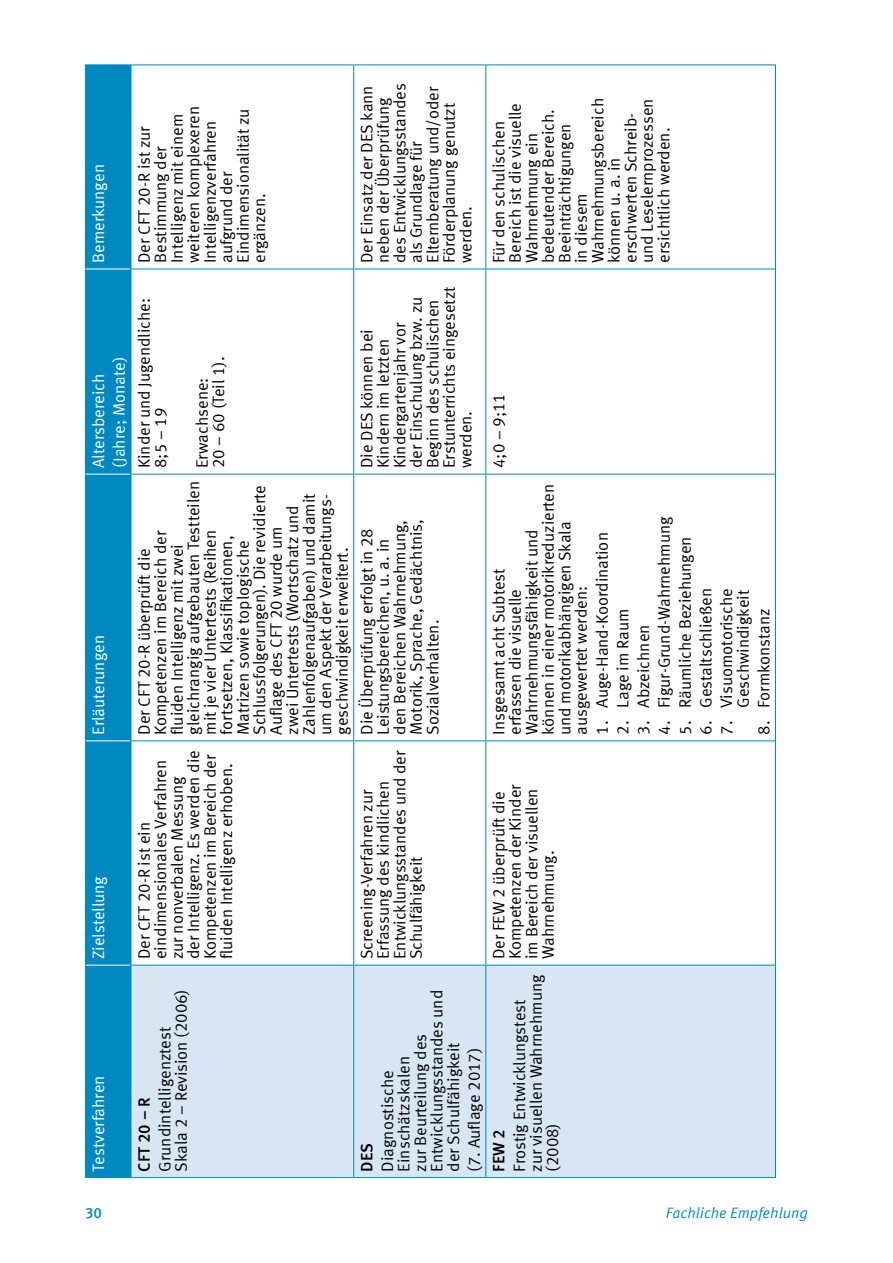
<style>
.page{position:relative;width:893px;height:1263px;background:#fff}
.page>*{position:absolute;margin:0;border:0;box-sizing:border-box;transform-origin:0 0}
.Tabellentext{font:16.5px/16.5px "Meta Offc Pro Norm";color:#000}
.Tabellentext-2{font:16.5px "Meta Offc Pro Norm";color:#fff}
.Tabellentext-3{font:500 16.5px "Meta Offc Pro";color:#000}
.t1{font:15px "Meta Offc Pro Norm Ita";color:#0089c1}
.t2{font:500 15px "Meta Offc Pro";color:#0089c1}
</style>
<div class="page">
<div style="left:86px;top:66px;width:44px;height:1111px;background:#0089c1"></div>
<div style="left:132px;top:966px;width:643px;height:211px;background:#d8e6f4"></div>
<hr style="left:131px;top:1177px;width:222px;height:1px;background:#0089c1">
<hr style="left:132px;top:965px;width:221px;height:1px;background:#0089c1">
<hr style="left:132px;top:740px;width:221px;height:1px;background:#0089c1">
<hr style="left:132px;top:474px;width:221px;height:1px;background:#0089c1">
<hr style="left:132px;top:269px;width:221px;height:1px;background:#0089c1">
<hr style="left:131px;top:65px;width:222px;height:1px;background:#0089c1">
<hr style="left:353px;top:965px;width:1px;height:213px;background:#0089c1">
<hr style="left:354px;top:1177px;width:131px;height:1px;background:#0089c1">
<hr style="left:353px;top:741px;width:1px;height:224px;background:#0089c1">
<hr style="left:354px;top:965px;width:131px;height:1px;background:#0089c1">
<hr style="left:353px;top:474px;width:1px;height:267px;background:#0089c1">
<hr style="left:354px;top:740px;width:131px;height:1px;background:#0089c1">
<hr style="left:353px;top:269px;width:1px;height:205px;background:#0089c1">
<hr style="left:354px;top:474px;width:131px;height:1px;background:#0089c1">
<hr style="left:353px;top:65px;width:1px;height:204px;background:#0089c1">
<hr style="left:354px;top:269px;width:131px;height:1px;background:#0089c1">
<hr style="left:354px;top:65px;width:131px;height:1px;background:#0089c1">
<hr style="left:485px;top:965px;width:1px;height:213px;background:#0089c1">
<hr style="left:486px;top:1177px;width:289px;height:1px;background:#0089c1">
<hr style="left:485px;top:741px;width:1px;height:224px;background:#0089c1">
<hr style="left:486px;top:965px;width:289px;height:1px;background:#0089c1">
<hr style="left:485px;top:474px;width:1px;height:267px;background:#0089c1">
<hr style="left:486px;top:740px;width:289px;height:1px;background:#0089c1">
<hr style="left:485px;top:269px;width:1px;height:205px;background:#0089c1">
<hr style="left:486px;top:474px;width:289px;height:1px;background:#0089c1">
<hr style="left:485px;top:65px;width:1px;height:204px;background:#0089c1">
<hr style="left:486px;top:269px;width:289px;height:1px;background:#0089c1">
<hr style="left:486px;top:65px;width:289px;height:1px;background:#0089c1">
<hr style="left:775px;top:965px;width:1px;height:213px;background:#0089c1">
<hr style="left:775px;top:741px;width:1px;height:224px;background:#0089c1">
<hr style="left:775px;top:474px;width:1px;height:267px;background:#0089c1">
<hr style="left:775px;top:269px;width:1px;height:205px;background:#0089c1">
<hr style="left:775px;top:65px;width:1px;height:204px;background:#0089c1">
<hr style="left:85px;top:965px;width:1px;height:213px;background:#0089c1">
<hr style="left:86px;top:1177px;width:45px;height:1px;background:#0089c1">
<hr style="left:85px;top:741px;width:1px;height:224px;background:#0089c1">
<hr style="left:85px;top:474px;width:1px;height:267px;background:#0089c1">
<hr style="left:85px;top:269px;width:1px;height:205px;background:#0089c1">
<hr style="left:85px;top:65px;width:1px;height:204px;background:#0089c1">
<hr style="left:86px;top:65px;width:45px;height:1px;background:#0089c1">
<hr style="left:130px;top:965px;width:2px;height:212px;background:#0089c1">
<hr style="left:130px;top:741px;width:2px;height:224px;background:#0089c1">
<hr style="left:130px;top:474px;width:2px;height:267px;background:#0089c1">
<hr style="left:130px;top:269px;width:2px;height:205px;background:#0089c1">
<hr style="left:130px;top:65px;width:2px;height:204px;background:#0089c1">
<hr style="left:86px;top:965px;width:44px;height:1px;background:#fff">
<hr style="left:86px;top:740px;width:44px;height:1px;background:#fff">
<hr style="left:86px;top:474px;width:44px;height:1px;background:#fff">
<hr style="left:86px;top:269px;width:44px;height:1px;background:#fff">
<p class="Tabellentext-2" style="left:86px;top:263px;width:100px;rotate:-90deg">Bemerkungen</p>
<p class="Tabellentext-2" style="left:107px;top:468px;width:113px;rotate:-90deg">(Jahre; Monate)</p>
<p class="Tabellentext-2" style="left:86px;top:468px;width:96px;rotate:-90deg">Altersbereich</p>
<p class="Tabellentext-2" style="left:86px;top:735px;width:101px;rotate:-90deg">Erläuterungen</p>
<p class="Tabellentext-2" style="left:86px;top:959px;width:84px;rotate:-90deg">Zielstellung</p>
<p class="Tabellentext-2" style="left:86px;top:1171px;width:98px;rotate:-90deg">Testverfahren</p>
<p class="Tabellentext" style="left:135px;top:263px;width:158px;rotate:-90deg">Der CFT 20-R ist zur<br>Bestimmung der<br>Intelligenz mit einem weiteren komplexeren<br>Intelligenzverfahren aufgrund der<br>Eindimensionalität zu ergänzen.</p>
<p class="Tabellentext" style="left:357px;top:263px;width:181px;rotate:-90deg">Der Einsatz der DES kann neben der Überprüfung des Entwicklungsstandes als Grundlage für<br>Elternberatung und/oder<br>Förderplanung genutzt werden.</p>
<p class="Tabellentext" style="left:489px;top:263px;width:166px;rotate:-90deg">Für den schulischen<br>Bereich ist die visuelle<br>Wahrnehmung ein bedeutender Bereich.<br>Beeinträchtigungen<br>in diesem<br>Wahrnehmungsbereich können u. a. in erschwerten Schreib&shy;und Leselernprozessen ersichtlich werden.</p>
<p class="Tabellentext" style="left:135px;top:468px;width:172px;rotate:-90deg">Kinder und Jugendliche:<br>8;5 – 19</p>
<p class="Tabellentext" style="left:193px;top:468px;width:113px;rotate:-90deg">Erwachsene:<br>20 – 60 (Teil 1).</p>
<p class="Tabellentext" style="left:357px;top:468px;width:183px;rotate:-90deg">Die DES können bei<br>Kindern im letzten<br>Kindergartenjahr vor<br>der Einschulung bzw. zu<br>Beginn des schulischen<br>Erstunterrichts eingesetzt werden.</p>
<p class="Tabellentext" style="left:135px;top:735px;width:255px;rotate:-90deg">Der CFT 20-R überprüft die<br>Kompetenzen im Bereich der fluiden Intelligenz mit zwei gleichrangig aufgebauten Testteilen mit je vier Untertests (Reihen fortsetzen, Klassifikationen,<br>Matrizen sowie toplogische<br>Schlussfolgerungen). Die revidierte<br>Auflage des CFT 20 wurde um<br>zwei Untertests (Wortschatz und<br>Zahlenfolgenaufgaben) und damit um den Aspekt der Verarbeitungs&shy;geschwindigkeit erweitert.</p>
<p class="Tabellentext" style="left:357px;top:735px;width:217px;rotate:-90deg">Die Überprüfung erfolgt in 28<br>Leistungsbereichen, u. a. in den Bereichen Wahrnehmung,<br>Motorik, Sprache, Gedächtnis,<br>Sozialverhalten.</p>
<p class="Tabellentext" style="left:135px;top:959px;width:210px;rotate:-90deg">Der CFT 20-R ist ein eindimensionales Verfahren zur nonverbalen Messung der Intelligenz. Es werden die<br>Kompetenzen im Bereich der fluiden Intelligenz erhoben.</p>
<p class="Tabellentext-3" style="left:131px;top:1171px;width:76px;rotate:-90deg">CFT 20 – R</p>
<p class="Tabellentext" style="left:155px;top:1171px;width:184px;rotate:-90deg">Grundintelligenztest<br>Skala 2 – Revision (2006)</p>
<p class="Tabellentext" style="left:357px;top:959px;width:210px;rotate:-90deg">Screening-Verfahren zur<br>Erfassung des kindlichen<br>Entwicklungsstandes und der<br>Schulfähigkeit</p>
<p class="Tabellentext-3" style="left:354px;top:1171px;width:30px;rotate:-90deg">DES</p>
<p class="Tabellentext" style="left:378px;top:1171px;width:183px;rotate:-90deg">Diagnostische<br>Einschätzskalen<br>zur Beurteilung des<br>Entwicklungsstandes und der Schulfähigkeit</p>
<p class="Tabellentext" style="left:465px;top:1171px;width:126px;rotate:-90deg">(7. Auflage 2017)</p>
<p class="Tabellentext" style="left:489px;top:468px;width:76px;rotate:-90deg">4;0 – 9;11</p>
<p class="Tabellentext" style="left:489px;top:735px;width:252px;rotate:-90deg">Insgesamt acht Subtest<br>erfassen die visuelle<br>Wahrnehmungsfähigkeit und können in einer motorikreduzierten und motorikabhängigen Skala ausgewertet werden:</p>
<p class="Tabellentext" style="left:593px;top:735px;width:204px;rotate:-90deg">1. Auge-Hand-Koordination</p>
<p class="Tabellentext" style="left:613px;top:735px;width:128px;rotate:-90deg">2. Lage im Raum</p>
<p class="Tabellentext" style="left:634px;top:735px;width:112px;rotate:-90deg">3. Abzeichnen</p>
<p class="Tabellentext" style="left:655px;top:735px;width:220px;rotate:-90deg">4. Figur-Grund-Wahrnehmung</p>
<p class="Tabellentext" style="left:676px;top:735px;width:200px;rotate:-90deg">5. Räumliche Beziehungen</p>
<p class="Tabellentext" style="left:696px;top:735px;width:149px;rotate:-90deg">6. Gestaltschließen</p>
<p class="Tabellentext" style="left:717px;top:735px;width:148px;text-align:right;rotate:-90deg">7. Visuomotorische<br>Geschwindigkeit</p>
<p class="Tabellentext" style="left:754px;top:735px;width:128px;rotate:-90deg">8. Formkonstanz</p>
<p class="Tabellentext" style="left:489px;top:959px;width:176px;rotate:-90deg">Der FEW 2 überprüft die<br>Kompetenzen der Kinder im Bereich der visuellen<br>Wahrnehmung.</p>
<p class="Tabellentext-3" style="left:486px;top:1171px;width:44px;rotate:-90deg">FEW 2</p>
<p class="Tabellentext" style="left:510px;top:1171px;width:198px;rotate:-90deg">Frostig Entwicklungstest zur visuellen Wahrnehmung (2008)</p>
<p class="t2" style="left:85px;top:1201px;width:19px">30</p>
<p class="t1" style="left:666px;top:1202px;width:144px">Fachliche Empfehlung</p>
</div>
